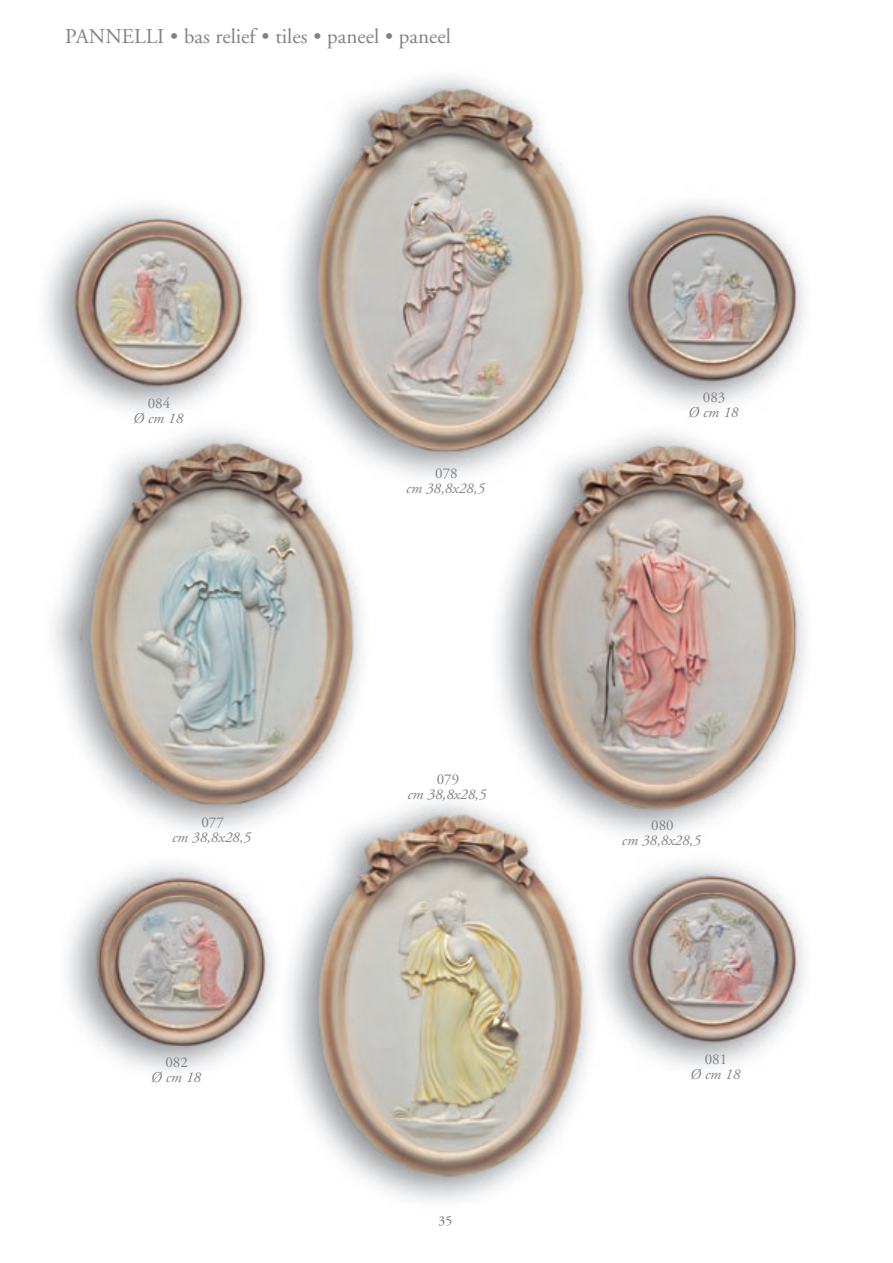
<style>
.page{position:relative;width:893px;height:1263px;background:#fff}
.page>*{position:absolute;margin:0;border:0;box-sizing:border-box;transform-origin:0 0}
.t1{font:21px "Adobe Garamond";color:#808285}
.t2{font:italic 15px "Adobe Garamond";color:#808285}
.t3{font:15px "Adobe Garamond";color:#808285}
.t4{font:13.5px "Adobe Garamond";color:#6c6d70}
</style>
<div class="page">
<img style="left:45px;top:76px;width:760px;height:1125px">
<h1 class="t1" style="left:65px;top:28px;width:387px">PANNELLI • bas relief • tiles • paneel • paneel</h1>
<p class="t3" style="left:148px;top:397px;width:24px">084</p>
<p class="t2" style="left:133px;top:412px;width:52px">Ø cm 18</p>
<p class="t3" style="left:702px;top:391px;width:24px">083</p>
<p class="t2" style="left:688px;top:406px;width:52px">Ø cm 18</p>
<p class="t3" style="left:435px;top:467px;width:24px">078</p>
<p class="t2" style="left:406px;top:482px;width:80px">cm 38,8x28,5</p>
<p class="t3" style="left:437px;top:773px;width:24px">079</p>
<p class="t2" style="left:407px;top:788px;width:80px">cm 38,8x28,5</p>
<p class="t3" style="left:201px;top:816px;width:24px">077</p>
<p class="t2" style="left:172px;top:831px;width:80px">cm 38,8x28,5</p>
<p class="t3" style="left:651px;top:819px;width:24px">080</p>
<p class="t2" style="left:622px;top:834px;width:80px">cm 38,8x28,5</p>
<p class="t3" style="left:165px;top:1056px;width:24px">082</p>
<p class="t2" style="left:151px;top:1071px;width:52px">Ø cm 18</p>
<p class="t3" style="left:704px;top:1053px;width:24px">081</p>
<p class="t2" style="left:690px;top:1068px;width:52px">Ø cm 18</p>
<p class="t4" style="left:438px;top:1216px;width:15px">35</p>
</div>
